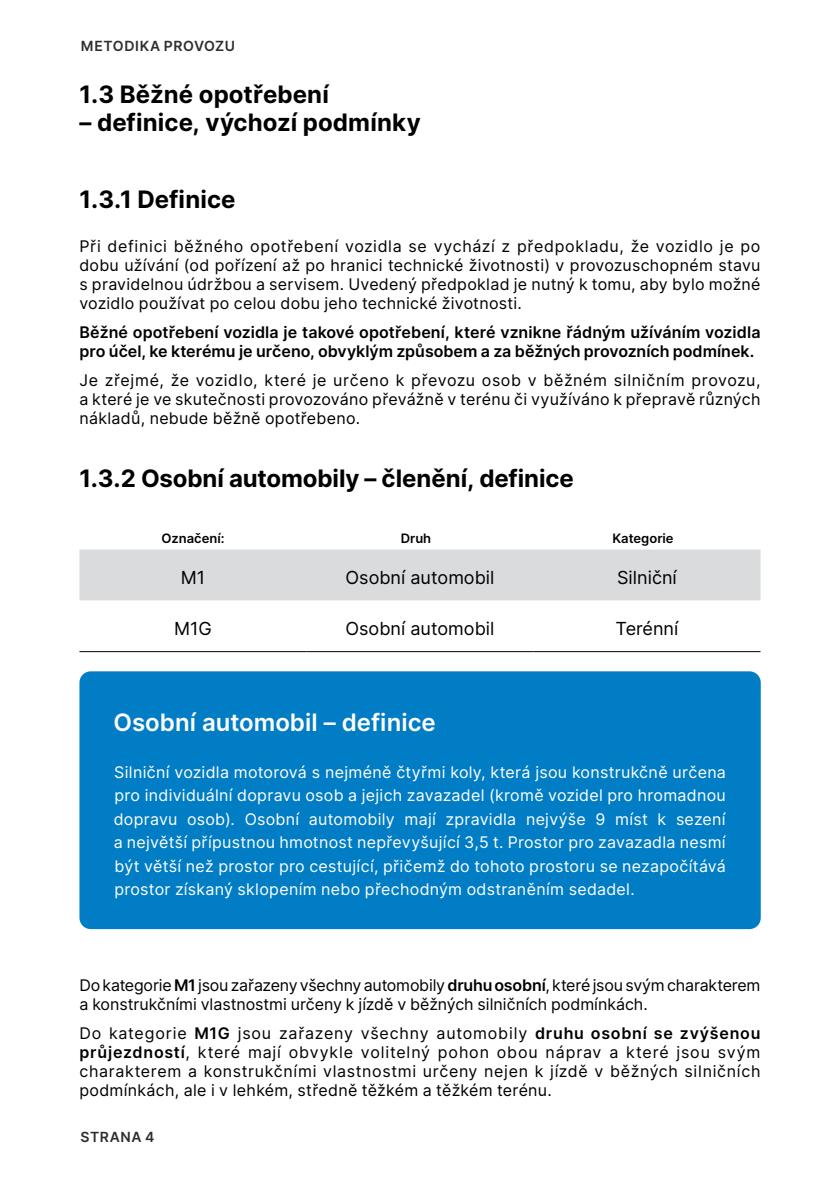
<style>
.page{position:relative;width:840px;height:1191px;background:#fff}
.page>*{position:absolute;margin:0;border:0;box-sizing:border-box;transform-origin:0 0}
.t1{font:700 24px "Inter";color:#000}
.t2{font:600 24px "Inter";color:#fff}
.t3{font:18px "Inter";color:#000}
.t4{font:16px/19.2px "Inter";color:#000;text-align:justify}
.t5{font:16px/23.4px "Inter";letter-spacing:.02em;color:#fff;text-align:justify}
.t6{font:600 16px/19.2px "Inter";color:#000}
.t7{font:600 14px "Inter";letter-spacing:.035em;color:#2e2e2f}
.t8{font:600 13px "Inter";color:#000}
.s1{font-weight:600}
</style>
<div class="page">
<div style="left:79px;top:549px;width:681px;height:52px;background:#dadbdc"></div>
<hr style="left:79px;top:651px;width:227px;height:1px;background:#000">
<hr style="left:306px;top:651px;width:227px;height:1px;background:#000">
<hr style="left:533px;top:651px;width:227px;height:1px;background:#000">
<div style="left:79px;top:671px;width:681px;height:258px;background:#007dc5;border-radius:11px"></div>
<p class="t7" style="left:81px;top:36px;width:155px">METODIKA PROVOZU</p>
<h1 class="t1" style="left:79px;top:76px;width:251px">1.3 Běžné opotřebení</h1>
<h1 class="t1" style="left:79px;top:105px;width:343px">– definice, výchozí podmínky</h1>
<h1 class="t1" style="left:79px;top:182px;width:157px">1.3.1 Definice</h1>
<p class="t4" style="left:79px;top:236px;width:682px">Při definici běžného opotřebení vozidla se vychází z předpokladu, že vozidlo je po dobu užívání (od pořízení až po hranici technické životnosti) v provozuschopném stavu s pravidelnou údržbou a servisem. Uvedený předpoklad je nutný k tomu, aby bylo možné vozidlo používat po celou dobu jeho technické životnosti.</p>
<p class="t6" style="left:79px;top:322px;width:682px">Běžné opotřebení vozidla je takové opotřebení, které vznikne řádným užíváním vozidla pro účel, ke kterému je určeno, obvyklým způsobem a za běžných provozních podmínek.</p>
<p class="t4" style="left:79px;top:370px;width:682px">Je zřejmé, že vozidlo, které je určeno k převozu osob v běžném silničním provozu, a které je ve skutečnosti provozováno převážně v terénu či využíváno k přepravě různých nákladů, nebude běžně opotřebeno.</p>
<h1 class="t1" style="left:79px;top:460px;width:495px">1.3.2 Osobní automobily – členění, definice</h1>
<p class="t8" style="left:161px;top:528px;width:65px">Označení:</p>
<p class="t8" style="left:400px;top:528px;width:32px">Druh</p>
<p class="t8" style="left:612px;top:528px;width:63px">Kategorie</p>
<p class="t3" style="left:181px;top:564px;width:26px">M1</p>
<p class="t3" style="left:345px;top:564px;width:150px">Osobní automobil</p>
<p class="t3" style="left:616px;top:564px;width:61px">Silniční</p>
<p class="t3" style="left:174px;top:615px;width:39px">M1G</p>
<p class="t3" style="left:345px;top:615px;width:150px">Osobní automobil</p>
<p class="t3" style="left:615px;top:615px;width:64px">Terénní</p>
<h1 class="t2" style="left:113px;top:704px;width:323px">Osobní automobil – definice</h1>
<p class="t5" style="left:114px;top:760px;width:613px">Silniční vozidla motorová s nejméně čtyřmi koly, která jsou konstrukčně určena pro individuální dopravu osob a jejich zavazadel (kromě vozidel pro hromadnou dopravu osob). Osobní automobily mají zpravidla nejvýše 9 míst k sezení a největší přípustnou hmotnost nepřevyšující 3,5 t. Prostor pro zavazadla nesmí být větší než prostor pro cestující, přičemž do tohoto prostoru se nezapočítává prostor získaný sklopením nebo přechodným odstraněním sedadel.</p>
<p class="t4" style="left:79px;top:974px;width:682px">Do kategorie <span class="s1">M1</span> jsou zařazeny všechny automobily <span class="s1">druhu osobní</span>, které jsou svým charakterem a konstrukčními vlastnostmi určeny k jízdě v běžných silničních podmínkách.</p>
<p class="t4" style="left:79px;top:1022px;width:682px">Do kategorie <span class="s1">M1G</span> jsou zařazeny všechny automobily <span class="s1">druhu osobní se zvýšenou průjezdností</span>, které mají obvykle volitelný pohon obou náprav a které jsou svým charakterem a konstrukčními vlastnostmi určeny nejen k jízdě v běžných silničních podmínkách, ale i v lehkém, středně těžkém a těžkém terénu.</p>
<p class="t7" style="left:80px;top:1126px;width:75px">STRANA 4</p>
</div>
